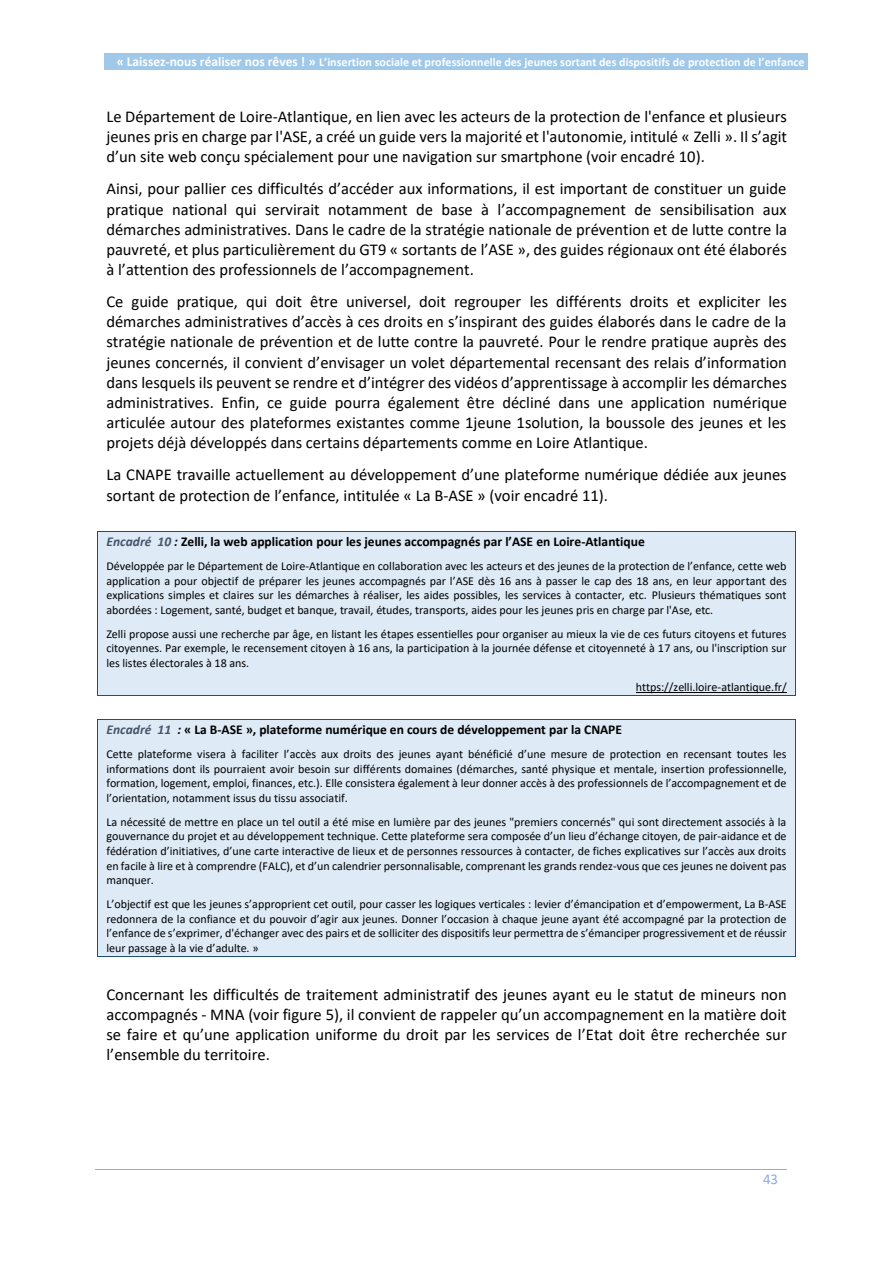
<style>
.page{position:relative;width:893px;height:1263px;background:#fff}
.page>*{position:absolute;margin:0;border:0;box-sizing:border-box;transform-origin:0 0}
.t1{font:16.5px/20.1px "Calibri";color:#000;text-align:justify}
.t2{font:15px "Calibri";color:#8eaadb}
.t3{font:700 13.5px "Calibri";color:#000}
.t4{font:12px/14.7px "Calibri";letter-spacing:-.005em;color:#000;text-align:justify}
.t5{font:700 12px "Calibri";color:#fff}
.s1{font-size:13.5px}
.s2{font-style:italic;color:#44546a}
.s3{font-style:italic}
</style>
<div class="page">
<div style="left:104px;top:53px;width:704px;height:17px;background:#9fc8e9"></div>
<hr style="left:95px;top:1169px;width:628px;height:1px;background:#90abdc">
<hr style="left:723px;top:1169px;width:63px;height:1px;background:#90abdc">
<div style="left:98px;top:531px;width:697px;height:28px;background:#deeaf6"></div>
<hr style="left:98px;top:531px;width:697px;height:1px;background:#1f4e79">
<div style="left:98px;top:559px;width:697px;height:14px;background:#deeaf6"></div>
<div style="left:98px;top:573px;width:697px;height:15px;background:#deeaf6"></div>
<div style="left:98px;top:588px;width:697px;height:15px;background:#deeaf6"></div>
<div style="left:98px;top:603px;width:697px;height:23px;background:#deeaf6"></div>
<div style="left:98px;top:626px;width:697px;height:15px;background:#deeaf6"></div>
<div style="left:98px;top:641px;width:697px;height:14px;background:#deeaf6"></div>
<div style="left:98px;top:655px;width:697px;height:24px;background:#deeaf6"></div>
<div style="left:98px;top:679px;width:697px;height:16px;background:#deeaf6"></div>
<hr style="left:636px;top:692px;width:151px;height:1px;background:#000">
<hr style="left:98px;top:695px;width:697px;height:1px;background:#1f4e79">
<svg style="left:795px;top:531px;width:1px;height:165px"></svg>
<div style="left:98px;top:720px;width:697px;height:27px;background:#deeaf6"></div>
<hr style="left:98px;top:719px;width:697px;height:1px;background:#1f4e79">
<div style="left:98px;top:747px;width:697px;height:14px;background:#deeaf6"></div>
<div style="left:98px;top:761px;width:697px;height:15px;background:#deeaf6"></div>
<div style="left:98px;top:776px;width:697px;height:14px;background:#deeaf6"></div>
<div style="left:98px;top:790px;width:697px;height:24px;background:#deeaf6"></div>
<div style="left:98px;top:814px;width:697px;height:15px;background:#deeaf6"></div>
<div style="left:98px;top:829px;width:697px;height:14px;background:#deeaf6"></div>
<div style="left:98px;top:843px;width:697px;height:15px;background:#deeaf6"></div>
<div style="left:98px;top:858px;width:697px;height:15px;background:#deeaf6"></div>
<div style="left:98px;top:873px;width:697px;height:23px;background:#deeaf6"></div>
<div style="left:98px;top:896px;width:697px;height:15px;background:#deeaf6"></div>
<div style="left:98px;top:911px;width:697px;height:15px;background:#deeaf6"></div>
<div style="left:98px;top:926px;width:697px;height:14px;background:#deeaf6"></div>
<div style="left:98px;top:940px;width:697px;height:16px;background:#deeaf6"></div>
<hr style="left:98px;top:956px;width:697px;height:1px;background:#1f4e79">
<svg style="left:795px;top:719px;width:1px;height:238px"></svg>
<p class="t5" style="left:117px;top:54px;width:689px"><span class="s1">« Laissez-nous réaliser nos rêves ! »</span> L’insertion sociale et professionnelle des jeunes sortant des dispositifs de protection de l’enfance</p>
<p class="t1" style="left:106px;top:108px;width:682px">Le Département de Loire-Atlantique, en lien avec les acteurs de la protection de l'enfance et plusieurs jeunes pris en charge par l'ASE, a créé un guide vers la majorité et l'autonomie, intitulé « Zelli ». Il s’agit d’un site web conçu spécialement pour une navigation sur smartphone (voir encadré 10).</p>
<p class="t1" style="left:106px;top:180px;width:682px">Ainsi, pour pallier ces difficultés d’accéder aux informations, il est important de constituer un guide pratique national qui servirait notamment de base à l’accompagnement de sensibilisation aux démarches administratives. Dans le cadre de la stratégie nationale de prévention et de lutte contre la pauvreté, et plus particulièrement du GT9 « sortants de l’ASE », des guides régionaux ont été élaborés à l’attention des professionnels de l’accompagnement.</p>
<p class="t1" style="left:106px;top:293px;width:682px">Ce guide pratique, qui doit être universel, doit regrouper les différents droits et expliciter les démarches administratives d’accès à ces droits en s’inspirant des guides élaborés dans le cadre de la stratégie nationale de prévention et de lutte contre la pauvreté. Pour le rendre pratique auprès des jeunes concernés, il convient d’envisager un volet départemental recensant des relais d’information dans lesquels ils peuvent se rendre et d’intégrer des vidéos d’apprentissage à accomplir les démarches administratives. Enfin, ce guide pourra également être décliné dans une application numérique articulée autour des plateformes existantes comme 1jeune 1solution, la boussole des jeunes et les projets déjà développés dans certains départements comme en Loire Atlantique.</p>
<p class="t1" style="left:106px;top:466px;width:682px">La CNAPE travaille actuellement au développement d’une plateforme numérique dédiée aux jeunes sortant de protection de l’enfance, intitulée « La B-ASE » (voir encadré 11).</p>
<p class="t3" style="left:106px;top:536px;width:540px"><span class="s2">Encadré 10</span> <span class="s3">:</span> Zelli, la web application pour les jeunes accompagnés par l’ASE en Loire-Atlantique</p>
<p class="t4" style="left:106px;top:560px;width:682px">Développée par le Département de Loire-Atlantique en collaboration avec les acteurs et des jeunes de la protection de l’enfance, cette web application a pour objectif de préparer les jeunes accompagnés par l’ASE dès 16 ans à passer le cap des 18 ans, en leur apportant des explications simples et claires sur les démarches à réaliser, les aides possibles, les services à contacter, etc. Plusieurs thématiques sont abordées : Logement, santé, budget et banque, travail, études, transports, aides pour les jeunes pris en charge par l'Ase, etc.</p>
<p class="t4" style="left:106px;top:627px;width:682px">Zelli propose aussi une recherche par âge, en listant les étapes essentielles pour organiser au mieux la vie de ces futurs citoyens et futures citoyennes. Par exemple, le recensement citoyen à 16 ans, la participation à la journée défense et citoyenneté à 17 ans, ou l'inscription sur les listes électorales à 18 ans.</p>
<p class="t4" style="left:636px;top:680px;width:152px">https://zelli.loire-atlantique.fr/</p>
<p class="t3" style="left:106px;top:724px;width:517px"><span class="s2">Encadré 11</span> <span class="s3">:</span> « La B-ASE », plateforme numérique en cours de développement par la CNAPE</p>
<p class="t4" style="left:106px;top:748px;width:682px">Cette plateforme visera à faciliter l’accès aux droits des jeunes ayant bénéficié d’une mesure de protection en recensant toutes les informations dont ils pourraient avoir besoin sur différents domaines (démarches, santé physique et mentale, insertion professionnelle, formation, logement, emploi, finances, etc.). Elle consistera également à leur donner accès à des professionnels de l’accompagnement et de l’orientation, notamment issus du tissu associatif.</p>
<p class="t4" style="left:106px;top:815px;width:682px">La nécessité de mettre en place un tel outil a été mise en lumière par des jeunes "premiers concernés" qui sont directement associés à la gouvernance du projet et au développement technique. Cette plateforme sera composée d’un lieu d’échange citoyen, de pair-aidance et de fédération d’initiatives, d’une carte interactive de lieux et de personnes ressources à contacter, de fiches explicatives sur l’accès aux droits en facile à lire et à comprendre (FALC), et d’un calendrier personnalisable, comprenant les grands rendez-vous que ces jeunes ne doivent pas manquer.</p>
<p class="t4" style="left:106px;top:897px;width:682px">L’objectif est que les jeunes s’approprient cet outil, pour casser les logiques verticales : levier d’émancipation et d’empowerment, La B-ASE redonnera de la confiance et du pouvoir d’agir aux jeunes. Donner l’occasion à chaque jeune ayant été accompagné par la protection de l’enfance de s’exprimer, d'échanger avec des pairs et de solliciter des dispositifs leur permettra de s’émanciper progressivement et de réussir leur passage à la vie d’adulte. »</p>
<p class="t1" style="left:106px;top:985px;width:682px">Concernant les difficultés de traitement administratif des jeunes ayant eu le statut de mineurs non accompagnés - MNA (voir figure 5), il convient de rappeler qu’un accompagnement en la matière doit se faire et qu’une application uniforme du droit par les services de l’Etat doit être recherchée sur l’ensemble du territoire.</p>
<p class="t2" style="left:763px;top:1173px;width:17px">43</p>
</div>
